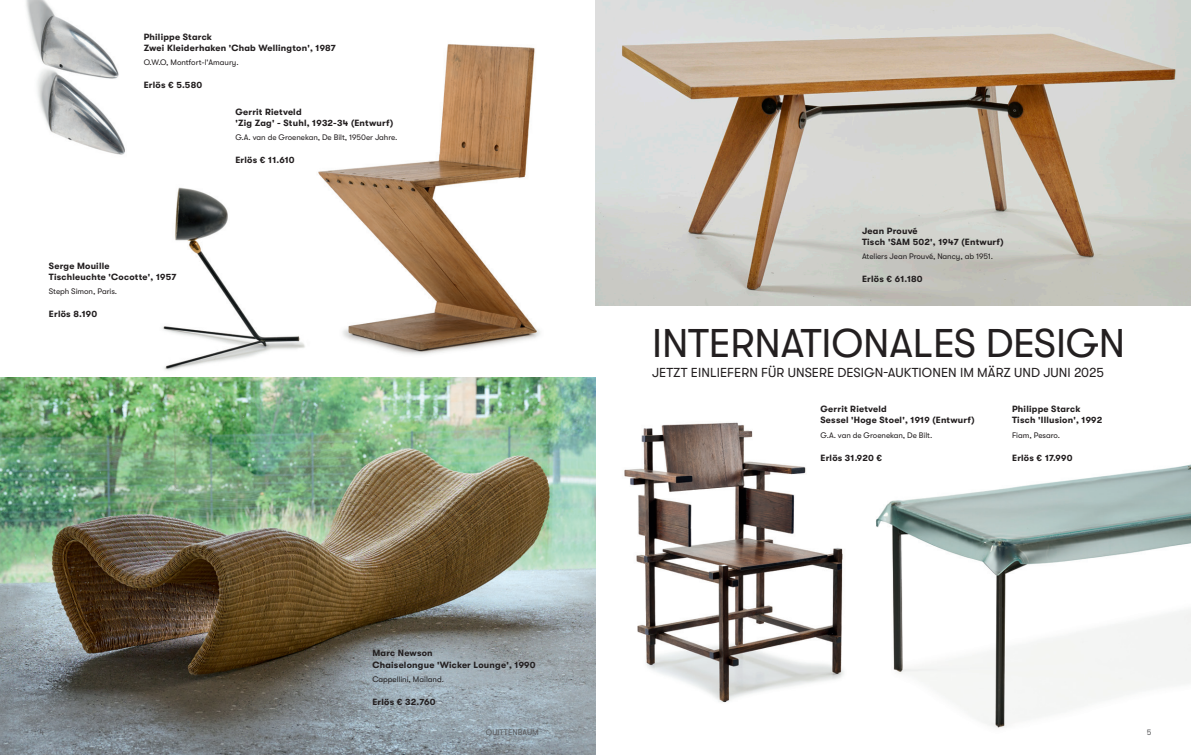
<style>
.page{position:relative;width:1191px;height:755px;background:#fff}
.page>*{position:absolute;margin:0;border:0;box-sizing:border-box;transform-origin:0 0}
.t1{font:40px "GT Walsheim";letter-spacing:-.005em;color:#231f20}
.t2{font:13px "GT Walsheim";letter-spacing:.005em;color:#231f20}
.t3{font:700 9px/11.4px "GT Walsheim";letter-spacing:.025em;color:#231f20}
.t4{font:8px "GT Walsheim";letter-spacing:-.005em;color:#231f20}
.t5{font:8px "GT Walsheim";letter-spacing:.005em;color:#57585a}
.t6{font:8px "GT Walsheim";color:#57585a}
</style>
<div class="page">
<img style="left:876px;top:464px;width:315px;height:264px">
<img style="left:595px;top:377px;width:249px;height:351px">
<img style="left:318px;top:44px;width:222px;height:311px">
<img style="left:162px;top:187px;width:143px;height:184px">
<img style="left:0;top:377px;width:595px;height:377px">
<img style="left:26px;top:0;width:99px;height:155px">
<img style="left:595px;top:0;width:596px;height:305px">
<p class="t3" style="left:144px;top:31px;width:194px">Philippe Starck<br>Zwei Kleiderhaken 'Chab Wellington', 1987</p>
<p class="t4" style="left:144px;top:58px;width:96px">O.W.O, Montfort-l'Amaury.</p>
<p class="t3" style="left:144px;top:79px;width:60px">Erlös € 5.580</p>
<p class="t3" style="left:49px;top:260px;width:129px">Serge Mouille<br>Tischleuchte 'Cocotte', 1957</p>
<p class="t4" style="left:49px;top:287px;width:70px">Steph Simon, Paris.</p>
<p class="t3" style="left:49px;top:308px;width:50px">Erlös 8.190</p>
<p class="t3" style="left:235px;top:106px;width:159px">Gerrit Rietveld<br>'Zig Zag' - Stuhl, 1932-34 (Entwurf)</p>
<p class="t4" style="left:235px;top:133px;width:164px">G.A. van de Groenekan, De Bilt, 1950er Jahre.</p>
<p class="t3" style="left:235px;top:154px;width:61px">Erlös € 11.610</p>
<p class="t3" style="left:372px;top:647px;width:165px">Marc Newson<br>Chaiselongue 'Wicker Lounge', 1990</p>
<p class="t4" style="left:372px;top:674px;width:73px">Cappellini, Mailand.</p>
<p class="t3" style="left:372px;top:695px;width:65px">Erlös € 32.760</p>
<p class="t3" style="left:862px;top:225px;width:143px">Jean Prouvé<br>Tisch 'SAM 502', 1947 (Entwurf)</p>
<p class="t4" style="left:862px;top:252px;width:133px">Ateliers Jean Prouvé, Nancy, ab 1951.</p>
<p class="t3" style="left:862px;top:273px;width:62px">Erlös € 61.180</p>
<h1 class="t1" style="left:652px;top:321px;width:474px">INTERNATIONALES DESIGN</h1>
<h2 class="t2" style="left:652px;top:365px;width:453px">JETZT EINLIEFERN FÜR UNSERE DESIGN-AUKTIONEN IM MÄRZ UND JUNI 2025</h2>
<p class="t3" style="left:820px;top:403px;width:156px">Gerrit Rietveld<br>Sessel 'Hoge Stoel', 1919 (Entwurf)</p>
<p class="t4" style="left:820px;top:430px;width:113px">G.A. van de Groenekan, De Bilt.</p>
<p class="t3" style="left:820px;top:451px;width:63px">Erlös 31.920 €</p>
<p class="t3" style="left:1012px;top:403px;width:92px">Philippe Starck<br>Tisch 'Illusion', 1992</p>
<p class="t4" style="left:1012px;top:430px;width:49px">Fiam, Pesaro.</p>
<p class="t3" style="left:1012px;top:451px;width:62px">Erlös € 17.990</p>
<p class="t5" style="left:40px;top:727px;width:6px">4</p>
<p class="t5" style="left:486px;top:727px;width:54px">QUITTENBAUM</p>
<p class="t6" style="left:1146px;top:727px;width:6px">5</p>
</div>
